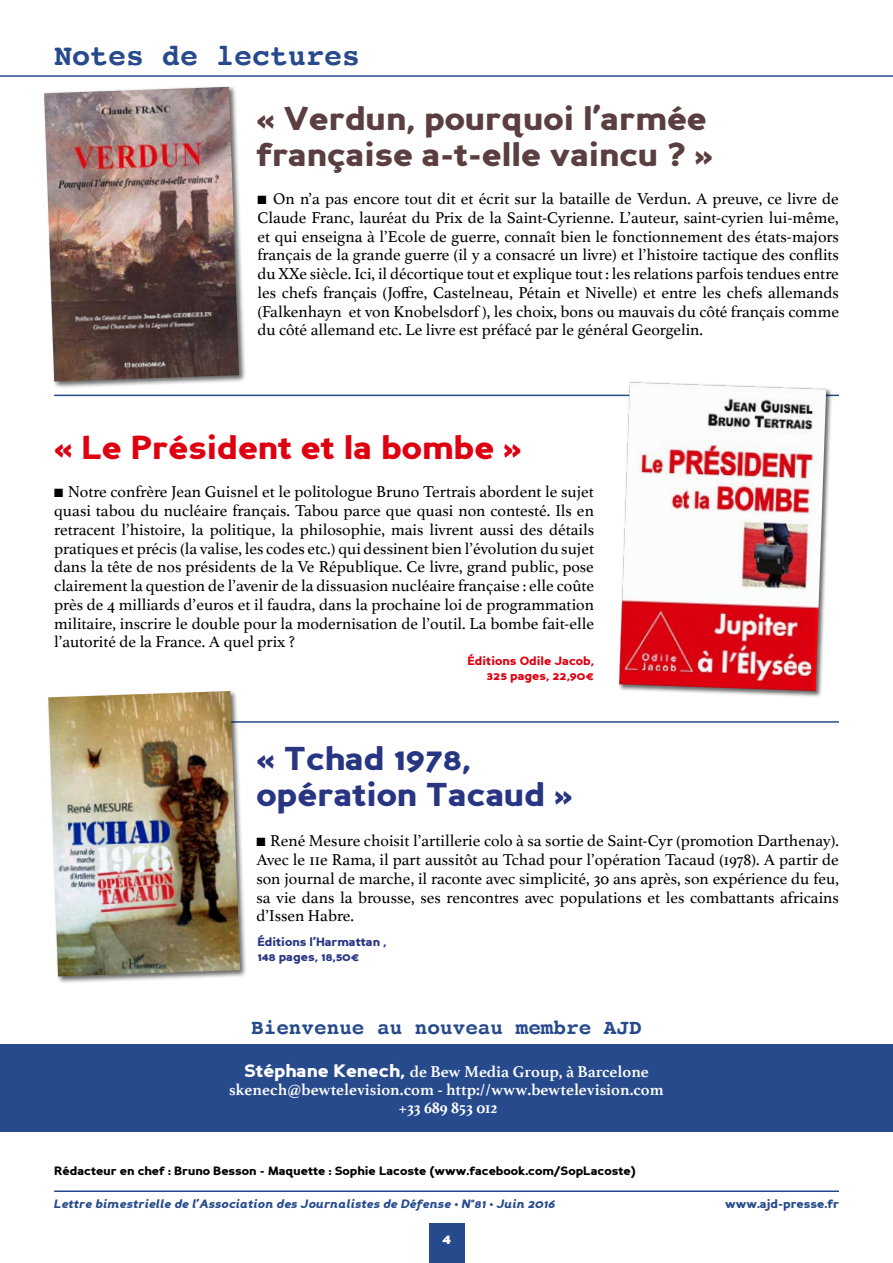
<style>
.page{position:relative;width:893px;height:1263px;background:#fff}
.page>*{position:absolute;margin:0;border:0;box-sizing:border-box;transform-origin:0 0}
.t1{font:900 33px/36px "Perspective Sans";color:#5b3e40}
.t2{font:900 33px/36px "Perspective Sans";color:#283583}
.t3{font:900 33px "Perspective Sans";color:#de0011}
.t4{font:700 30px "Courier";color:#264a8c}
.t5{font:700 21px "Courier";color:#264a8c}
.t6{font:16.5px/18.8px "Athelas";color:#000;text-align:justify}
.t7{font:700 16.5px/18px "Athelas";color:#fff;text-align:center}
.t8{font:900 15px "Perspective Sans";color:#fff}
.t9{font:900 12px "Perspective Sans";color:#000}
.t10{font:italic 900 12px "Perspective Sans";color:#264a8c}
.t11{font:900 12px/15px "Perspective Sans";color:#283583}
.t12{font:900 12px/15px "Perspective Sans";color:#de0011;text-align:right}
.t13{font:900 12px "Perspective Sans";color:#264a8c}
.s1{font-family:"Perspective Sans";font-weight:900;font-size:18px}
</style>
<div class="page">
<hr style="left:54px;top:1190px;width:785px;height:2px;background:#264a8c">
<div style="left:429px;top:1223px;width:35px;height:40px;background:#264a8c"></div>
<hr style="left:0;top:75px;width:893px;height:2px;background:#264a8c">
<hr style="left:54px;top:395px;width:785px;height:1px;background:#264a8c">
<hr style="left:54px;top:721px;width:785px;height:2px;background:#264a8c">
<div style="left:47px;top:690px;width:201px;height:294px;background:#000;opacity:.6"></div>
<img style="left:48px;top:691px;width:192px;height:285px">
<div style="left:618px;top:381px;width:214px;height:317px;background:#000;opacity:.6"></div>
<img style="left:619px;top:382px;width:207px;height:309px">
<div style="left:43px;top:85px;width:203px;height:304px;background:#000;opacity:.6"></div>
<img style="left:44px;top:87px;width:195px;height:295px">
<div style="left:0;top:1044px;width:893px;height:87px;background:#264a8c"></div>
<h2 class="t4" style="left:54px;top:32px;width:308px">Notes de lectures</h2>
<h1 class="t1" style="left:256px;top:100px;width:458px">« Verdun, pourquoi l’armée française a-t-elle vaincu ? »</h1>
<p class="t6" style="left:257px;top:189px;width:583px">■ On n’a pas encore tout dit et écrit sur la bataille de Verdun. A preuve, ce livre de Claude Franc, lauréat du Prix de la Saint-Cyrienne. L’auteur, saint-cyrien lui-même, et qui enseigna à l’Ecole de guerre, connaît bien le fonctionnement des états-majors français de la grande guerre (il y a consacré un livre) et l’histoire tactique des conflits du XXe siècle. Ici, il décortique tout et explique tout : les relations parfois tendues entre les chefs français (Joffre, Castelneau, Pétain et Nivelle) et entre les chefs allemands (Falkenhayn et von Knobelsdorf ), les choix, bons ou mauvais du côté français comme du côté allemand etc. Le livre est préfacé par le général Georgelin.</p>
<h1 class="t3" style="left:54px;top:428px;width:469px">« Le Président et la bombe »</h1>
<p class="t6" style="left:54px;top:482px;width:541px">■ Notre confrère Jean Guisnel et le politologue Bruno Tertrais abordent le sujet quasi tabou du nucléaire français. Tabou parce que quasi non contesté. Ils en retracent l’histoire, la politique, la philosophie, mais livrent aussi des détails pratiques et précis (la valise, les codes etc.) qui dessinent bien l’évolution du sujet dans la tête de nos présidents de la Ve République. Ce livre, grand public, pose clairement la question de l’avenir de la dissuasion nucléaire française : elle coûte près de 4 milliards d’euros et il faudra, dans la prochaine loi de programmation militaire, inscrire le double pour la modernisation de l’outil. La bombe fait-elle l’autorité de la France. A quel prix ?</p>
<p class="t12" style="left:467px;top:653px;width:128px">Éditions Odile Jacob,<br>325 pages, 22,90€</p>
<h1 class="t2" style="left:256px;top:741px;width:318px">« Tchad 1978, opération Tacaud »</h1>
<p class="t6" style="left:256px;top:831px;width:584px">■ René Mesure choisit l’artillerie colo à sa sortie de Saint-Cyr (promotion Darthenay).<br>Avec le 11e Rama, il part aussitôt au Tchad pour l’opération Tacaud (1978). A partir de son journal de marche, il raconte avec simplicité, 30 ans après, son expérience du feu, sa vie dans la brousse, ses rencontres avec populations et les combattants africains d’Issen Habre.</p>
<p class="t11" style="left:257px;top:935px;width:131px">Éditions l’Harmattan ,<br>148 pages, 18,50€</p>
<p class="t5" style="left:251px;top:1010px;width:392px">Bienvenue au nouveau membre AJD</p>
<p class="t7" style="left:229px;top:1062px;width:436px"><span class="s1">Stéphane Kenech,</span> de Bew Media Group, à Barcelone skenech@bewtelevision.com - http://www.bewtelevision.com +33 689 853 012</p>
<p class="t9" style="left:54px;top:1164px;width:583px">Rédacteur en chef : Bruno Besson - Maquette : Sophie Lacoste (www.facebook.com/SopLacoste)</p>
<p class="t10" style="left:54px;top:1196px;width:503px">Lettre bimestrielle de l’Association des Journalistes de Défense • N°81 • Juin 2016</p>
<p class="t13" style="left:725px;top:1196px;width:115px">www.ajd-presse.fr</p>
<p class="t8" style="left:442px;top:1230px;width:10px">4</p>
</div>
